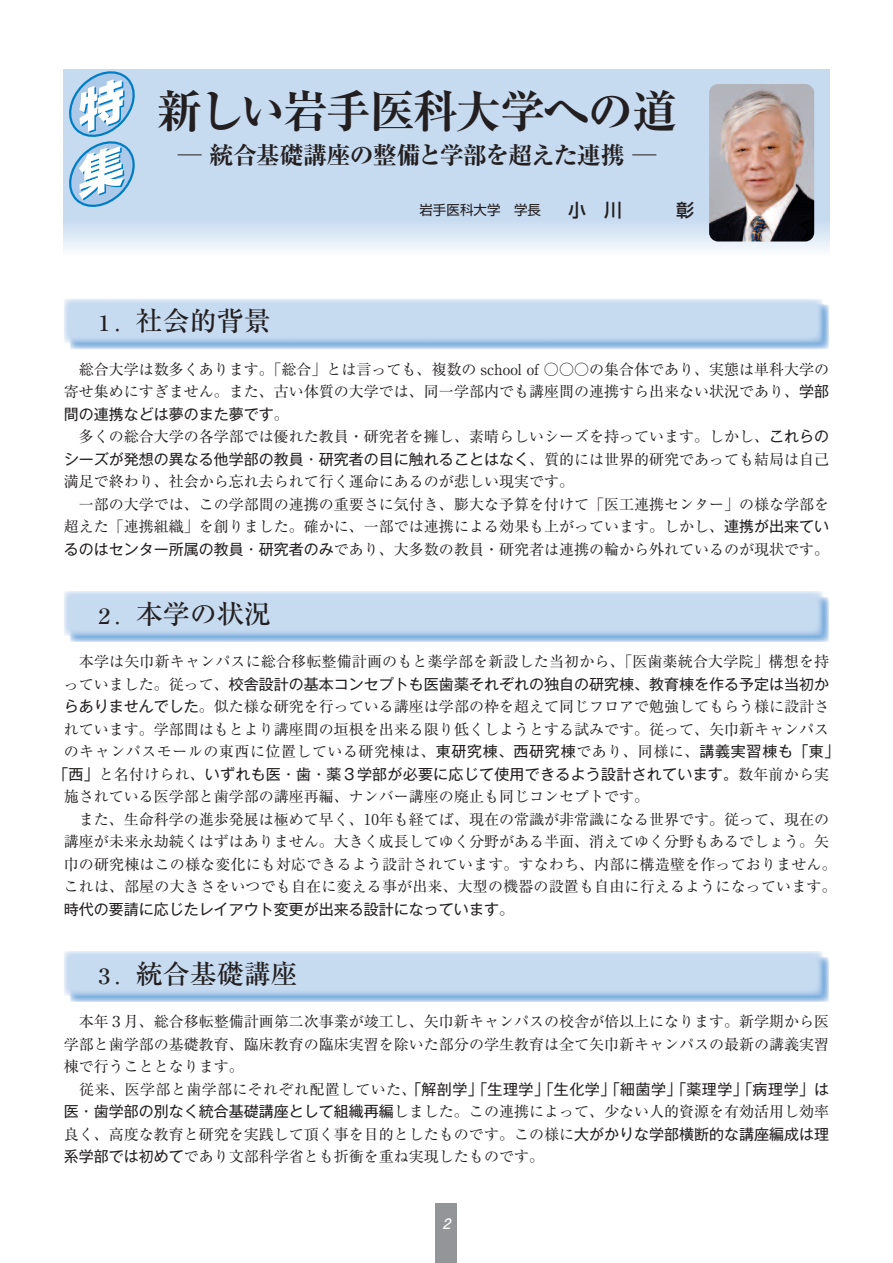
<style>
.page{position:relative;width:893px;height:1263px;background:#fff}
.page>*{position:absolute;margin:0;border:0;box-sizing:border-box;transform-origin:0 0}
.t1{font:45px "Ryumin Pr 6 N Ex Bold 90 pv RKSJ H";letter-spacing:-.03em;color:#231f20}
.t2{font:500 27px "Ryumin Pr 6 N";color:#231f20}
.t3{font:24px "Ryumin Pr 6 N Ex Bold 90 pv RKSJ H";letter-spacing:-.035em;color:#231f20}
.t4{font:500 18px "Shin Go Pr 6 N";color:#231f20}
.t5{font:15px/22.5px "Ryumin Pr 6 N";color:#231f20;text-align:justify}
.t6{font:15px "Gothic MB101 Pr 6 N";color:#231f20}
.t7{font:15px "Gothic MB101 Pr 6 N";letter-spacing:.035em;color:#231f20}
.t8{font:italic 700 14.25px "Futo Go B101 Pro";color:#fff}
.t9{font:13.5px "Shin Go Pr 6 N";color:#231f20}
.s1{font-size:21px}
.s2{font-family:"Gothic MB101 Pr 6 N"}
.s3{font-family:"Ryumin Pr 6 N"}
</style>
<div class="page">
<div style="left:436px;top:1203px;width:21px;height:60px;background:#939598"></div>
<img style="left:70px;top:597px;width:759px;height:45px">
<img style="left:64px;top:591px;width:759px;height:45px">
<img style="left:70px;top:597px;width:753px;height:39px">
<img style="left:70px;top:304px;width:759px;height:45px">
<img style="left:64px;top:299px;width:759px;height:44px">
<img style="left:70px;top:304px;width:753px;height:39px">
<img style="left:70px;top:957px;width:759px;height:45px">
<img style="left:64px;top:951px;width:759px;height:45px">
<img style="left:70px;top:957px;width:753px;height:39px">
<svg style="left:64px;top:69px;width:765px;height:181px;background:#cadcf1"></svg>
<svg style="left:64px;top:69px;width:73px;height:143px"></svg>
<img style="left:709px;top:84px;width:105px;height:158px;border-radius:9px">
<h1 class="t1" style="left:157px;top:76px;width:521px">新しい岩手医科大学への道</h1>
<h3 class="t3" style="left:178px;top:136px;width:480px">─ 統合基礎講座の整備と学部を超えた連携 ─</h3>
<p class="t9" style="left:419px;top:199px;width:123px">岩手医科大学 学長</p>
<p class="t4" style="left:568px;top:195px;width:55px">小 川</p>
<p class="t4" style="left:676px;top:195px;width:19px">彰</p>
<h2 class="t2" style="left:94px;top:300px;width:178px"><span class="s1">１．</span>社会的背景</h2>
<p class="t5" style="left:64px;top:357px;width:766px;text-align:right">総合大学は数多くあります。「総合」とは言っても、複数の school of ○○○の集合体であり、実態は単科大学の寄せ集めにすぎません。また、古い体質の大学では、同一学部内でも講座間の連携すら出来ない状況であり、<span class="s2">学部</span></p>
<p class="t6" style="left:64px;top:402px;width:227px">間の連携などは夢のまた夢です<span class="s3">。</span></p>
<p class="t5" style="left:79px;top:425px;width:751px">多くの総合大学の各学部では優れた教員・研究者を擁し、素晴らしいシーズを持っています。しかし、<span class="s2">これらの</span></p>
<p class="t6" style="left:64px;top:447px;width:766px">シーズが発想の異なる他学部の教員・研究者の目に触れることはなく<span class="s3">、質的には世界的研究であっても結局は自己</span></p>
<p class="t5" style="left:64px;top:470px;width:512px">満足で終わり、社会から忘れ去られて行く運命にあるのが悲しい現実です。</p>
<p class="t5" style="left:79px;top:492px;width:751px">一部の大学では、この学部間の連携の重要さに気付き、膨大な予算を付けて「医工連携センター」の様な学部を</p>
<p class="t5" style="left:64px;top:515px;width:766px">超えた「連携組織」を創りました。確かに、一部では連携による効果も上がっています。しかし、<span class="s2">連携が出来てい</span></p>
<p class="t5" style="left:64px;top:537px;width:766px"><span class="s2">るのはセンター所属の教員・研究者のみ</span>であり、大多数の教員・研究者は連携の輪から外れているのが現状です。</p>
<h2 class="t2" style="left:94px;top:592px;width:178px"><span class="s1">２．</span>本学の状況</h2>
<p class="t5" style="left:79px;top:650px;width:751px">本学は矢巾新キャンパスに総合移転整備計画のもと薬学部を新設した当初から、「医歯薬統合大学院」構想を持</p>
<p class="t6" style="left:64px;top:672px;width:767px"><span class="s3">っていました。従って、</span>校舎設計の基本コンセプトも医歯薬それぞれの独自の研究棟、教育棟を作る予定は当初か</p>
<p class="t5" style="left:64px;top:695px;width:777px;text-align:left"><span class="s2">らありませんでした</span>。似た様な研究を行っている講座は学部の枠を超えて同じフロアで勉強してもらう様に設計されています。学部間はもとより講座間の垣根を出来る限り低くしようとする試みです。従って、矢巾新キャンパスのキャンパスモールの東西に位置している研究棟は、<span class="s2">東研究棟、西研究棟</span>であり、同様に、<span class="s2">講義実習棟も「東」</span></p>
<p class="t6" style="left:53px;top:762px;width:777px">「西」<span class="s3">と名付けられ、</span>いずれも医・歯・薬３学部が必要に応じて使用できるよう設計されています。<span class="s3">数年前から実</span></p>
<p class="t5" style="left:64px;top:785px;width:587px">施されている医学部と歯学部の講座再編、ナンバー講座の廃止も同じコンセプトです。</p>
<p class="t5" style="left:79px;top:807px;width:751px">また、生命科学の進歩発展は極めて早く、10年も経てば、現在の常識が非常識になる世界です。従って、現在の</p>
<p class="t5" style="left:64px;top:830px;width:766px">講座が未来永劫続くはずはありません。大きく成長してゆく分野がある半面、消えてゆく分野もあるでしょう。矢</p>
<p class="t5" style="left:64px;top:852px;width:774px">巾の研究棟はこの様な変化にも対応できるよう設計されています。すなわち、内部に構造壁を作っておりません。</p>
<p class="t5" style="left:64px;top:875px;width:774px">これは、部屋の大きさをいつでも自在に変える事が出来、大型の機器の設置も自由に行えるようになっています。</p>
<p class="t6" style="left:64px;top:897px;width:452px">時代の要請に応じたレイアウト変更が出来る設計になっています<span class="s3">。</span></p>
<h2 class="t2" style="left:94px;top:952px;width:205px"><span class="s1">３．</span>統合基礎講座</h2>
<p class="t5" style="left:64px;top:1010px;width:767px;text-indent:15px">本年３月、総合移転整備計画第二次事業が竣工し、矢巾新キャンパスの校舎が倍以上になります。新学期から医学部と歯学部の基礎教育、臨床教育の臨床実習を除いた部分の学生教育は全て矢巾新キャンパスの最新の講義実習棟で行うこととなります。</p>
<p class="t7" style="left:79px;top:1077px;width:751px"><span class="s3">従来、医学部と歯学部にそれぞれ配置していた、</span>「解剖学」「生理学」「生化学」「細菌学」「薬理学」「病理学」は</p>
<p class="t5" style="left:64px;top:1100px;width:766px"><span class="s2">医・歯学部の別なく統合基礎講座として組織再編</span>しました。この連携によって、少ない人的資源を有効活用し効率良く、高度な教育と研究を実践して頂く事を目的としたものです。この様に<span class="s2">大がかりな学部横断的な講座編成は理系学部では初めて</span>であり文部科学省とも折衝を重ね実現したものです。</p>
<p class="t8" style="left:442px;top:1212px;width:13px">2</p>
</div>
